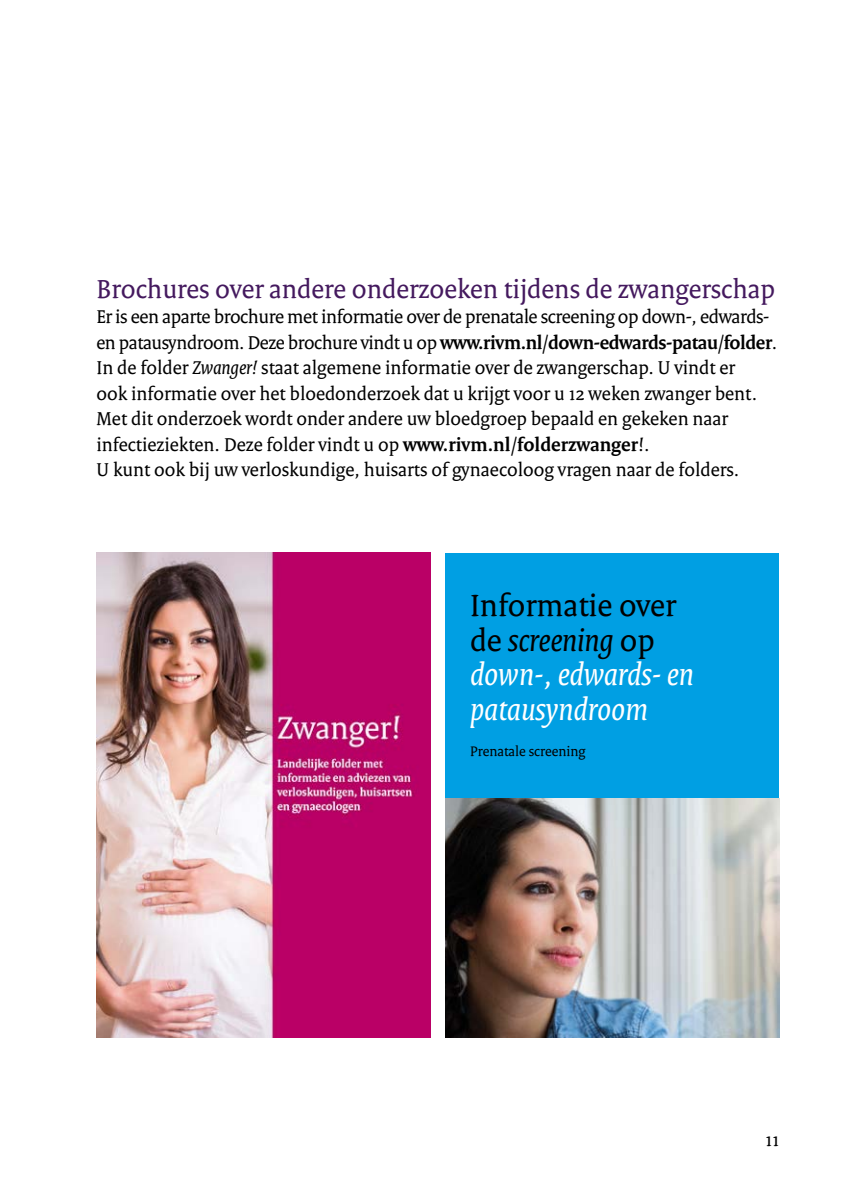
<style>
.page{position:relative;width:842px;height:1191px;background:#fff}
.page>*{position:absolute;margin:0;border:0;box-sizing:border-box;transform-origin:0 0}
.t1{font:italic 33px/34.6px "Rijksoverheid Serif";color:#fff}
._05_RIVM_Paragraafko{font:28px "Rijksoverheid Serif";color:#44195e}
._10_RIVM_Broodtekst{font:20px/25.6px "Rijksoverheid Serif";color:#000}
.t2{font:14.8px "Rijksoverheid Serif";color:#000}
.s1{font-weight:700}
.s2{font-style:italic}
.s3{font-style:normal;color:#000}
.s4{color:#000}
</style>
<div class="page">
<img style="left:96px;top:553px;width:335px;height:484px">
<div style="left:445px;top:553px;width:334px;height:246px;background:#009fe3"></div>
<img style="left:445px;top:799px;width:334px;height:238px">
<p class="_05_RIVM_Paragraafko" style="left:96px;top:272px;width:680px">Brochures over andere onderzoeken tijdens de zwangerschap</p>
<p class="_10_RIVM_Broodtekst" style="left:96px;top:304px;width:682px">Er is een aparte brochure met informatie over de prenatale screening op down-, edwards&shy;en patausyndroom. Deze brochure vindt u op <span class="s1">www.rivm.nl/down-edwards-patau/folder</span>.<br>In de folder <span class="s2">Zwanger!</span> staat algemene informatie over de zwangerschap. U vindt er<br>ook informatie over het bloedonderzoek dat u krijgt voor u 12 weken zwanger bent.<br>Met dit onderzoek wordt onder andere uw bloedgroep bepaald en gekeken naar infectieziekten. Deze folder vindt u op <span class="s1">www.rivm.nl/folderzwanger</span>!.</p>
<p class="_10_RIVM_Broodtekst" style="left:96px;top:457px;width:644px">U kunt ook bij uw verloskundige, huisarts of gynaecoloog vragen naar de folders.</p>
<p class="t1" style="left:470px;top:588px;width:225px"><span class="s3">Informatie over de</span> <span class="s4">screening</span> <span class="s3">op </span>down-, edwards- en patausyndroom</p>
<p class="t2" style="left:470px;top:742px;width:117px">Prenatale screening</p>
<p class="_10_RIVM_Broodtekst" style="left:765px;top:1126px;width:16px">11</p>
</div>
